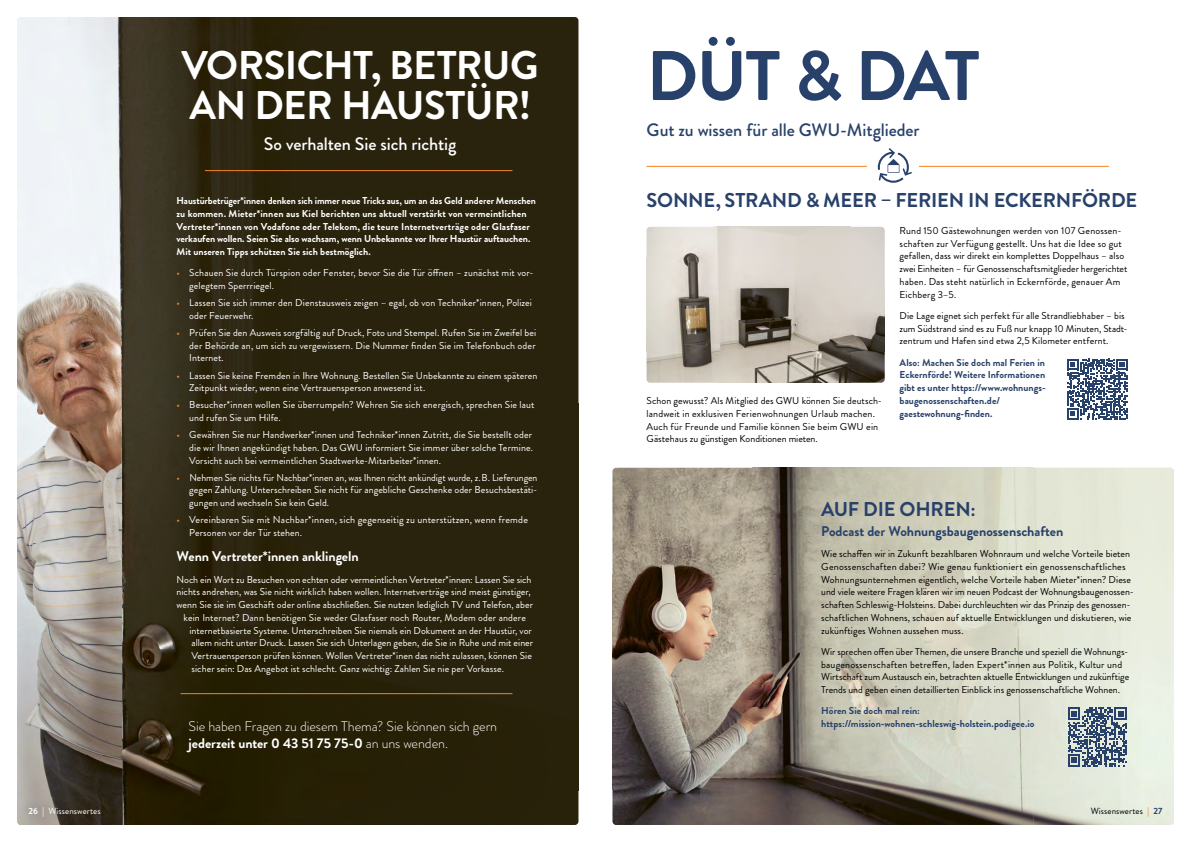
<style>
.page{position:relative;width:1191px;height:842px;background:#fff}
.page>*{position:absolute;margin:0;border:0;box-sizing:border-box;transform-origin:0 0}
.t1{font:700 70px "Brandon Grotesque";letter-spacing:-.04em;color:#28416b}
.t2{font:700 40px/40px "Brandon Grotesque";letter-spacing:-.015em;color:#fff}
.t3{font:700 20px "Brandon Grotesque";letter-spacing:-.01em;color:#28416b}
.t4{font:500 18px "Brandon Grotesque";letter-spacing:-.005em;color:#28416b}
.t5{font:500 18px "Brandon Grotesque";letter-spacing:-.005em;color:#fff}
.t6{font:300 14px/17px "Brandon Grotesque";letter-spacing:-.005em;color:#fff}
.t7{font:700 14px "Brandon Grotesque";letter-spacing:-.005em;color:#28416b}
.t8{font:700 14px "Brandon Grotesque";letter-spacing:-.005em;color:#fff}
.t9{font:10px/12.8px "Brandon Grotesque";letter-spacing:.005em;color:#fff}
.t10{font:10px/12.8px "Brandon Grotesque";letter-spacing:.005em;color:#000}
.t11{font:700 10px/12.8px "Brandon Grotesque";color:#fff}
.t12{font:700 10px/12.8px "Brandon Grotesque";letter-spacing:.005em;color:#28416b}
.t13{font:9px "Brandon Grotesque";letter-spacing:.01em;color:#fff}
.t14{font:9px "Brandon Grotesque";letter-spacing:.01em;color:#000}
.s1{color:#f18422}
.s2{font-weight:700}
.s3{font-weight:900}
.s4{font-weight:900;color:#f18422}
.s5{font-weight:700;color:#28416b}
</style>
<div class="page">
<img style="left:17px;top:17px;width:561px;height:808px">
<img style="left:612px;top:468px;width:562px;height:357px">
<hr style="left:205px;top:170px;width:307px;height:1px;background:#f18422">
<hr style="left:180px;top:693px;width:332px;height:1px;background:#f18422">
<hr style="left:646px;top:166px;width:462px;height:1px;background:#f18422">
<div style="left:867px;top:149px;width:52px;height:34px;background:#fff"></div>
<svg style="left:877px;top:149px;width:35px;height:34px"></svg>
<img style="left:19px;top:797px;width:91px;height:27px">
<img style="left:646px;top:227px;width:238px;height:156px">
<svg style="left:1067px;top:359px;width:60px;height:60px"></svg>
<svg style="left:1067px;top:707px;width:60px;height:60px"></svg>
<h2 class="t2" style="left:181px;top:46px;width:358px">VORSICHT, BETRUG<br>AN DER HAUSTÜR!</h2>
<h3 class="t5" style="left:264px;top:131px;width:194px">So verhalten Sie sich richtig</h3>
<p class="t11" style="left:176px;top:194px;width:361px">Haustürbetrüger*innen denken sich immer neue Tricks aus, um an das Geld anderer Menschen zu kommen. Mieter*innen aus Kiel berichten uns aktuell verstärkt von vermeint lichen Vertreter*innen von Vodafone oder Telekom, die teure Internetverträge oder Glasfaser verkaufen wollen. Seien Sie also wachsam, wenn Unbekannte vor Ihrer Haustür auftauchen.<br>Mit unseren Tipps schützen Sie sich bestmöglich.</p>
<p class="t9" style="left:189px;top:267px;width:346px;text-indent:-13px"><span class="s1">•</span> Schauen Sie durch Türspion oder Fenster, bevor Sie die Tür öffnen – zunächst mit vor&shy;gelegtem Sperrriegel.</p>
<p class="t9" style="left:189px;top:296px;width:344px;text-indent:-13px"><span class="s1">•</span> Lassen Sie sich immer den Dienstausweis zeigen – egal, ob von Techniker*innen, Polizei oder Feuerwehr.</p>
<p class="t9" style="left:189px;top:326px;width:348px;text-align:justify;text-indent:-13px"><span class="s1">•</span> Prüfen Sie den Ausweis sorgfältig auf Druck, Foto und Stempel. Rufen Sie im Zweifel bei der Behörde an, um sich zu vergewissern. Die Nummer finden Sie im Telefonbuch oder Internet.</p>
<p class="t9" style="left:189px;top:369px;width:349px;text-indent:-13px"><span class="s1">•</span> Lassen Sie keine Fremden in Ihre Wohnung. Bestellen Sie Unbekannte zu einem späteren<br>Zeitpunkt wieder, wenn eine Vertrauensperson anwesend ist.</p>
<p class="t9" style="left:189px;top:399px;width:347px;text-indent:-13px"><span class="s1">•</span> Besucher*innen wollen Sie überrumpeln? Wehren Sie sich energisch, sprechen Sie laut und rufen Sie um Hilfe.</p>
<p class="t9" style="left:189px;top:428px;width:345px;text-align:justify;text-indent:-13px"><span class="s1">•</span> Gewähren Sie nur Handwerker*innen und Techniker*innen Zutritt, die Sie bestellt oder die wir Ihnen angekündigt haben. Das GWU informiert Sie immer über solche Termine.<br>Vorsicht auch bei vermeintlichen Stadtwerke-Mitarbeiter*innen.</p>
<p class="t9" style="left:189px;top:471px;width:350px;text-align:justify;text-indent:-13px"><span class="s1">•</span> Nehmen Sie nichts für Nachbar*innen an, was Ihnen nicht ankündigt wurde, z. B. Lieferungen gegen Zahlung. Unterschreiben Sie nicht für angebliche Geschenke oder Besuchsbestäti&shy;gungen und wechseln Sie kein Geld.</p>
<p class="t9" style="left:189px;top:513px;width:340px;text-indent:-13px"><span class="s1">•</span> Vereinbaren Sie mit Nachbar*innen, sich gegenseitig zu unterstützen, wenn fremde<br>Personen vor der Tür stehen.</p>
<h3 class="t8" style="left:176px;top:547px;width:184px">Wenn Vertreter*innen anklingeln</h3>
<p class="t9" style="left:176px;top:573px;width:356px">Noch ein Wort zu Besuchen von echten oder vermeintlichen Vertreter*innen: Lassen Sie sich</p>
<p class="t9" style="left:176px;top:586px;width:356px">nichts andrehen, was Sie nicht wirklich haben wollen. Internetverträge sind meist günstiger,</p>
<p class="t9" style="left:176px;top:598px;width:358px">wenn Sie sie im Geschäft oder online abschließen. Sie nutzen lediglich TV und Telefon, aber</p>
<p class="t9" style="left:183px;top:611px;width:344px">kein Internet? Dann benötigen Sie weder Glasfaser noch Router, Modem oder andere</p>
<p class="t9" style="left:189px;top:624px;width:344px">internetbasierte Systeme. Unterschreiben Sie niemals ein Dokument an der Haustür, vor</p>
<p class="t9" style="left:191px;top:637px;width:343px">allem nicht unter Druck. Lassen Sie sich Unterlagen geben, die Sie in Ruhe und mit einer</p>
<p class="t9" style="left:191px;top:649px;width:342px">Vertrauensperson prüfen können. Wollen Vertreter*inen das nicht zulassen, können Sie</p>
<p class="t9" style="left:191px;top:662px;width:314px">sicher sein: Das Angebot ist schlecht. Ganz wichtig: Zahlen Sie nie per Vorkasse.</p>
<h3 class="t6" style="left:188px;top:718px;width:310px">Sie haben Fragen zu diesem Thema? Sie können sich gern <span class="s2">jederzeit unter 0 43 51 75 75-0</span> an uns wenden.</h3>
<h1 class="t1" style="left:646px;top:27px;width:335px">DÜT &amp; DAT</h1>
<h3 class="t4" style="left:646px;top:118px;width:275px">Gut zu wissen für alle GWU-Mitglieder</h3>
<h3 class="t3" style="left:646px;top:186px;width:492px">SONNE, STRAND &amp; MEER – FERIEN IN ECKERNFÖRDE</h3>
<p class="t10" style="left:646px;top:394px;width:237px">Schon gewusst? Als Mitglied des GWU können Sie deutsch&shy;landweit in exklusiven Ferienwohnungen Urlaub machen.<br>Auch für Freunde und Familie können Sie beim GWU ein Gästehaus zu günstigen Konditionen mieten.</p>
<p class="t10" style="left:899px;top:224px;width:229px">Rund 150 Gästewohnungen werden von 107 Genossen&shy;schaften zur Verfügung gestellt. Uns hat die Idee so gut gefallen, dass wir direkt ein komplettes Doppelhaus – also zwei Einheiten – für Genossenschaftsmitglieder hergerichtet haben. Das steht natürlich in Eckernförde, genauer Am Eichberg 3–5.</p>
<p class="t10" style="left:899px;top:309px;width:230px">Die Lage eignet sich perfekt für alle Strandliebhaber – bis zum Südstrand sind es zu Fuß nur knapp 10 Minuten, Stadt&shy;zentrum und Hafen sind etwa 2,5 Kilometer entfernt.</p>
<p class="t12" style="left:899px;top:356px;width:148px">Also: Machen Sie doch mal Ferien in<br>Eckernförde! Weitere Informationen gibt es unter https://www.wohnungs&shy;baugenossenschaften.de/ gaestewohnung-finden.</p>
<h3 class="t3" style="left:821px;top:495px;width:156px">AUF DIE OHREN:</h3>
<h3 class="t7" style="left:821px;top:521px;width:244px">Podcast der Wohnungsbaugenossenschaften</h3>
<p class="t10" style="left:821px;top:547px;width:314px">Wie schaffen wir in Zukunft bezahlbaren Wohnraum und welche Vorteile bieten Genossenschaften dabei? Wie genau funktioniert ein genossenschaftliches Wohnungsunternehmen eigentlich, welche Vorteile haben Mieter*innen? Diese und viele weitere Fragen klären wir im neuen Podcast der Wohnungsbaugenossen&shy;schaften Schleswig-Holsteins. Dabei durchleuchten wir das Prinzip des genossen&shy;schaftlichen Wohnens, schauen auf aktuelle Entwicklungen und diskutieren, wie zukünftiges Wohnen aussehen muss.</p>
<p class="t10" style="left:821px;top:645px;width:309px">Wir sprechen offen über Themen, die unsere Branche und speziell die Wohnungs&shy;baugenossenschaften betreffen, laden Expert*innen aus Politik, Kultur und Wirtschaft zum Austausch ein, betrachten aktuelle Entwicklungen und zukünftige Trends und geben einen detaillierten Einblick ins genossenschaftliche Wohnen.</p>
<p class="t12" style="left:821px;top:705px;width:215px">Hören Sie doch mal rein: https://mission-wohnen-schleswig-holstein.podigee.io</p>
<p class="t13" style="left:28px;top:804px;width:74px"><span class="s2">26</span> <span class="s3">|</span> Wissenswertes</p>
<p class="t14" style="left:1090px;top:804px;width:73px">Wissenswertes <span class="s4">|</span> <span class="s5">27</span></p>
</div>
